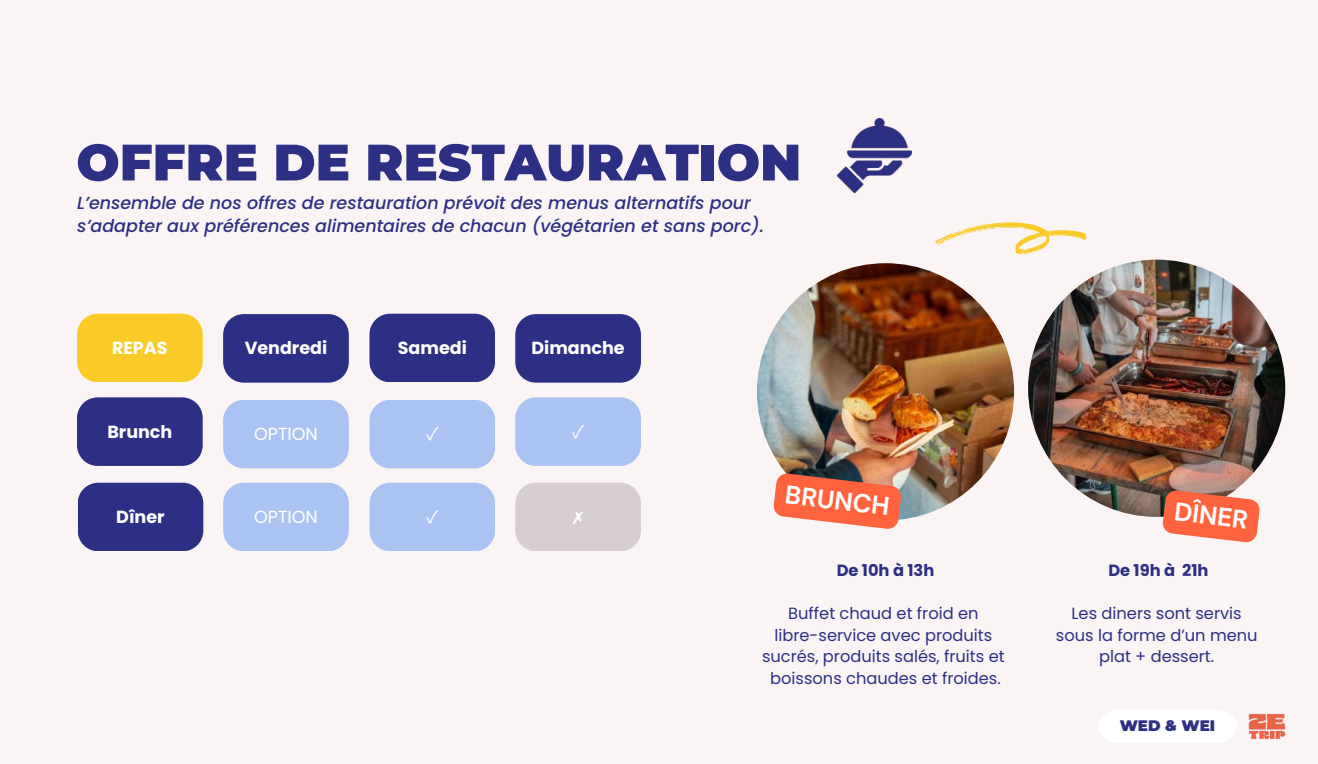
<style>
.page{position:relative;width:1318px;height:764px;background:#fff}
.page>*{position:absolute;margin:0;border:0;box-sizing:border-box;transform-origin:0 0}
.t1{font:900 51.12px "Montserrat";color:#2c2f83}
.t2{font:700 25.62px "DM Sans";color:#fff}
.t3{font:italic 500 17.5px/23.5px "Poppins";color:#2c2f83}
.t4{font:700 17.5px "Poppins";color:#fff}
.t5{font:17.5px "Poppins";color:#fff}
.t6{font:17.5px "Noto Sans CJ Ksc";color:#fff}
.t7{font:17.5px "Free Serif";color:#fff}
.t8{font:16.25px/21.5px "Poppins";color:#2c2f83;text-align:center}
.t9{font:700 16.25px "Poppins";color:#2c2f83}
.t10{font:900 15.12px "Montserrat";color:#2c2f83}
</style>
<div class="page">
<div style="left:0;top:0;width:1317px;height:763px;background:#faf5f4"></div>
<img style="left:757px;top:263px;width:257px;height:257px;border-radius:50%">
<img style="left:1027px;top:259px;width:257px;height:257px;border-radius:50%">
<svg style="left:934px;top:222px;width:154px;height:94px"></svg>
<div style="left:77px;top:313px;width:126px;height:69px;background:#faca28;border-radius:21px"></div>
<div style="left:223px;top:314px;width:126px;height:68px;background:#2c2f83;border-radius:21px"></div>
<div style="left:369px;top:313px;width:126px;height:69px;background:#2c2f83;border-radius:21px"></div>
<div style="left:515px;top:314px;width:126px;height:68px;background:#2c2f83;border-radius:21px"></div>
<div style="left:77px;top:397px;width:126px;height:68px;background:#2c2f83;border-radius:21px"></div>
<div style="left:78px;top:482px;width:125px;height:69px;background:#2c2f83;border-radius:21px"></div>
<div style="left:223px;top:399px;width:126px;height:69px;background:#abc3f2;border-radius:21px"></div>
<div style="left:223px;top:482px;width:126px;height:69px;background:#abc3f2;border-radius:21px"></div>
<div style="left:369px;top:399px;width:126px;height:69px;background:#abc3f2;border-radius:21px"></div>
<div style="left:369px;top:482px;width:126px;height:69px;background:#abc3f2;border-radius:21px"></div>
<div style="left:515px;top:397px;width:126px;height:68px;background:#abc3f2;border-radius:21px"></div>
<div style="left:515px;top:482px;width:126px;height:69px;background:#d6ced0;border-radius:21px"></div>
<img style="left:1248px;top:714px;width:38px;height:26px">
<div style="left:1099px;top:710px;width:137px;height:32px;background:#fff"></div>
<img style="left:837px;top:118px;width:74px;height:74px">
<svg style="left:773px;top:472px;width:129px;height:57px;background:#ed795d"></svg>
<svg style="left:1161px;top:489px;width:99px;height:54px"></svg>
<h1 class="t1" style="left:76px;top:131px;width:726px">OFFRE DE RESTAURATION</h1>
<p class="t3" style="left:77px;top:191px;width:688px">L’ensemble de nos offres de restauration prévoit des menus alternatifs pour s’adapter aux préférences alimentaires de chacun (végétarien et sans porc).</p>
<p class="t4" style="left:112px;top:335px;width:57px">REPAS</p>
<p class="t4" style="left:245px;top:336px;width:84px">Vendredi</p>
<p class="t4" style="left:398px;top:335px;width:70px">Samedi</p>
<p class="t4" style="left:531px;top:336px;width:95px">Dimanche</p>
<p class="t4" style="left:107px;top:419px;width:66px">Brunch</p>
<p class="t4" style="left:116px;top:504px;width:50px">Dîner</p>
<p class="t5" style="left:254px;top:421px;width:65px">OPTION</p>
<p class="t5" style="left:254px;top:504px;width:65px">OPTION</p>
<p class="t6" style="left:426px;top:419px;width:13px">✓</p>
<p class="t6" style="left:426px;top:502px;width:13px">✓</p>
<p class="t6" style="left:572px;top:417px;width:13px">✓</p>
<p class="t7" style="left:573px;top:507px;width:11px">✗</p>
<h2 class="t2" style="left:787px;top:477px;width:106px;rotate:7deg">BRUNCH</h2>
<p class="t9" style="left:836px;top:558px;width:99px">De 10h à 13h</p>
<p class="t8" style="left:762px;top:602px;width:244px">Buffet chaud et froid en libre-service avec produits sucrés, produits salés, fruits et boissons chaudes et froides.</p>
<h2 class="t2" style="left:1176px;top:494px;width:76px;rotate:7deg">DÎNER</h2>
<p class="t9" style="left:1108px;top:558px;width:102px">De 19h à 21h</p>
<p class="t8" style="left:1055px;top:602px;width:203px">Les diners sont servis sous la forme d’un menu plat + dessert.</p>
<p class="t10" style="left:1119px;top:716px;width:97px">WED &amp; WEI</p>
</div>
